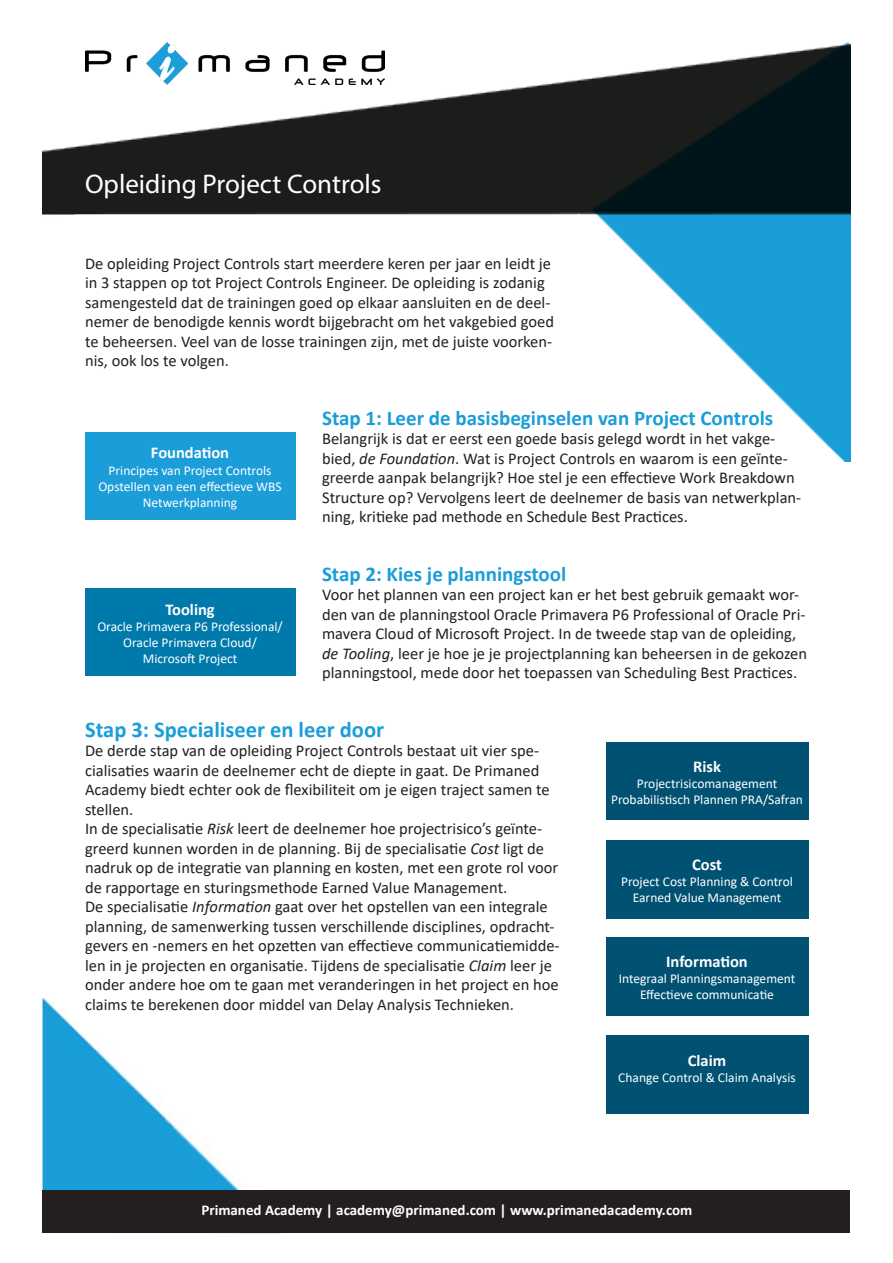
<style>
.page{position:relative;width:893px;height:1263px;background:#fff}
.page>*{position:absolute;margin:0;border:0;box-sizing:border-box;transform-origin:0 0}
.t1{font:27px "Myriad Pro";color:#fff}
.t2{font:700 22.5px "Calibri";color:#1b9dd9}
.t3{font:700 21px "Calibri";color:#1b9dd9}
.t4{font:16.5px/19.5px "Calibri";color:#231f20}
.t5{font:700 16.5px "Calibri";color:#fff}
.t6{font:700 15px "Calibri";color:#fff}
.t7{font:13.5px/16.2px "Calibri";color:#fff;text-align:center}
.s1{font-style:italic}
</style>
<div class="page">
<img style="left:42px;top:43px;width:808px;height:418px">
<img style="left:85px;top:43px;width:299px;height:42px">
<img style="left:43px;top:998px;width:238px;height:193px">
<div style="left:43px;top:1191px;width:807px;height:42px;background:#231f20"></div>
<svg style="left:571px;top:209px;width:280px;height:253px"></svg>
<div style="left:85px;top:432px;width:210px;height:88px;background:#1b9dd9"></div>
<div style="left:85px;top:588px;width:210px;height:88px;background:#0079ab"></div>
<div style="left:606px;top:840px;width:202px;height:78px;background:#005172"></div>
<div style="left:606px;top:938px;width:202px;height:78px;background:#005172"></div>
<div style="left:606px;top:1035px;width:202px;height:78px;background:#005172"></div>
<div style="left:606px;top:743px;width:202px;height:77px;background:#005172"></div>
<p class="t1" style="left:85px;top:167px;width:298px">Opleiding Project Controls</p>
<p class="t4" style="left:85px;top:253px;width:470px">De opleiding Project Controls start meerdere keren per jaar en leidt je in 3 stappen op tot Project Controls Engineer. De opleiding is zodanig samengesteld dat de trainingen goed op elkaar aansluiten en de deel&shy;nemer de benodigde kennis wordt bijgebracht om het vakgebied goed te beheersen. Veel van de losse trainingen zijn, met de juiste voorken&shy;nis, ook los te volgen.</p>
<p class="t5" style="left:151px;top:441px;width:80px">Foundation</p>
<p class="t7" style="left:109px;top:462px;width:164px">Principes van Project Controls</p>
<p class="t7" style="left:98px;top:478px;width:185px">Opstellen van een effectieve WBS</p>
<p class="t7" style="left:143px;top:494px;width:96px">Netwerkplanning</p>
<p class="t5" style="left:165px;top:597px;width:51px">Tooling</p>
<p class="t7" style="left:97px;top:618px;width:187px">Oracle Primavera P6 Professional/<br>Oracle Primavera Cloud/</p>
<p class="t7" style="left:143px;top:650px;width:96px">Microsoft Project</p>
<p class="t3" style="left:322px;top:403px;width:453px">Stap 1: Leer de basisbeginselen van Project Controls</p>
<p class="t4" style="left:322px;top:428px;width:481px">Belangrijk is dat er eerst een goede basis gelegd wordt in het vakge&shy;bied, <span class="s1">de Foundation</span>. Wat is Project Controls en waarom is een geïnte&shy;greerde aanpak belangrijk? Hoe stel je een effectieve Work Breakdown Structure op? Vervolgens leert de deelnemer de basis van netwerkplan&shy;ning, kritieke pad methode en Schedule Best Practices.</p>
<p class="t3" style="left:322px;top:559px;width:246px">Stap 2: Kies je planningstool</p>
<p class="t4" style="left:322px;top:584px;width:487px">Voor het plannen van een project kan er het best gebruik gemaakt wor&shy;den van de planningstool Oracle Primavera P6 Professional of Oracle Pri&shy;mavera Cloud of Microsoft Project. In de tweede stap van de opleiding, <span class="s1">de Tooling</span>, leer je hoe je je projectplanning kan beheersen in de gekozen planningstool, mede door het toepassen van Scheduling Best Practices.</p>
<p class="t2" style="left:85px;top:713px;width:301px">Stap 3: Specialiseer en leer door</p>
<p class="t4" style="left:85px;top:740px;width:466px">De derde stap van de opleiding Project Controls bestaat uit vier spe&shy;cialisaties waarin de deelnemer echt de diepte in gaat. De Primaned Academy biedt echter ook de flexibiliteit om je eigen traject samen te stellen.</p>
<p class="t4" style="left:85px;top:818px;width:475px">In de specialisatie <span class="s1">Risk</span> leert de deelnemer hoe projectrisico’s geïnte&shy;greerd kunnen worden in de planning. Bij de specialisatie <span class="s1">Cost</span> ligt de nadruk op de integratie van planning en kosten, met een grote rol voor de rapportage en sturingsmethode Earned Value Management.</p>
<p class="t4" style="left:85px;top:896px;width:476px">De specialisatie <span class="s1">Information</span> gaat over het opstellen van een integrale planning, de samenwerking tussen verschillende disciplines, opdracht&shy;gevers en -nemers en het opzetten van effectieve communicatiemidde&shy;len in je projecten en organisatie. Tijdens de specialisatie <span class="s1">Claim</span> leer je onder andere hoe om te gaan met veranderingen in het project en hoe claims te berekenen door middel van Delay Analysis Technieken.</p>
<p class="t5" style="left:693px;top:754px;width:29px">Risk</p>
<p class="t7" style="left:637px;top:775px;width:142px">Projectrisicomanagement</p>
<p class="t7" style="left:611px;top:791px;width:193px">Probabilistisch Plannen PRA/Safran</p>
<p class="t5" style="left:692px;top:852px;width:31px">Cost</p>
<p class="t7" style="left:621px;top:873px;width:173px">Project Cost Planning &amp; Control</p>
<p class="t7" style="left:633px;top:889px;width:150px">Earned Value Management</p>
<p class="t5" style="left:666px;top:949px;width:83px">Information</p>
<p class="t7" style="left:619px;top:970px;width:178px">Integraal Planningsmanagement</p>
<p class="t7" style="left:640px;top:986px;width:135px">Effectieve communicatie</p>
<p class="t5" style="left:688px;top:1049px;width:40px">Claim</p>
<p class="t7" style="left:618px;top:1069px;width:179px">Change Control &amp; Claim Analysis</p>
<p class="t6" style="left:201px;top:1200px;width:493px">Primaned Academy | academy@primaned.com | www.primanedacademy.com</p>
</div>
